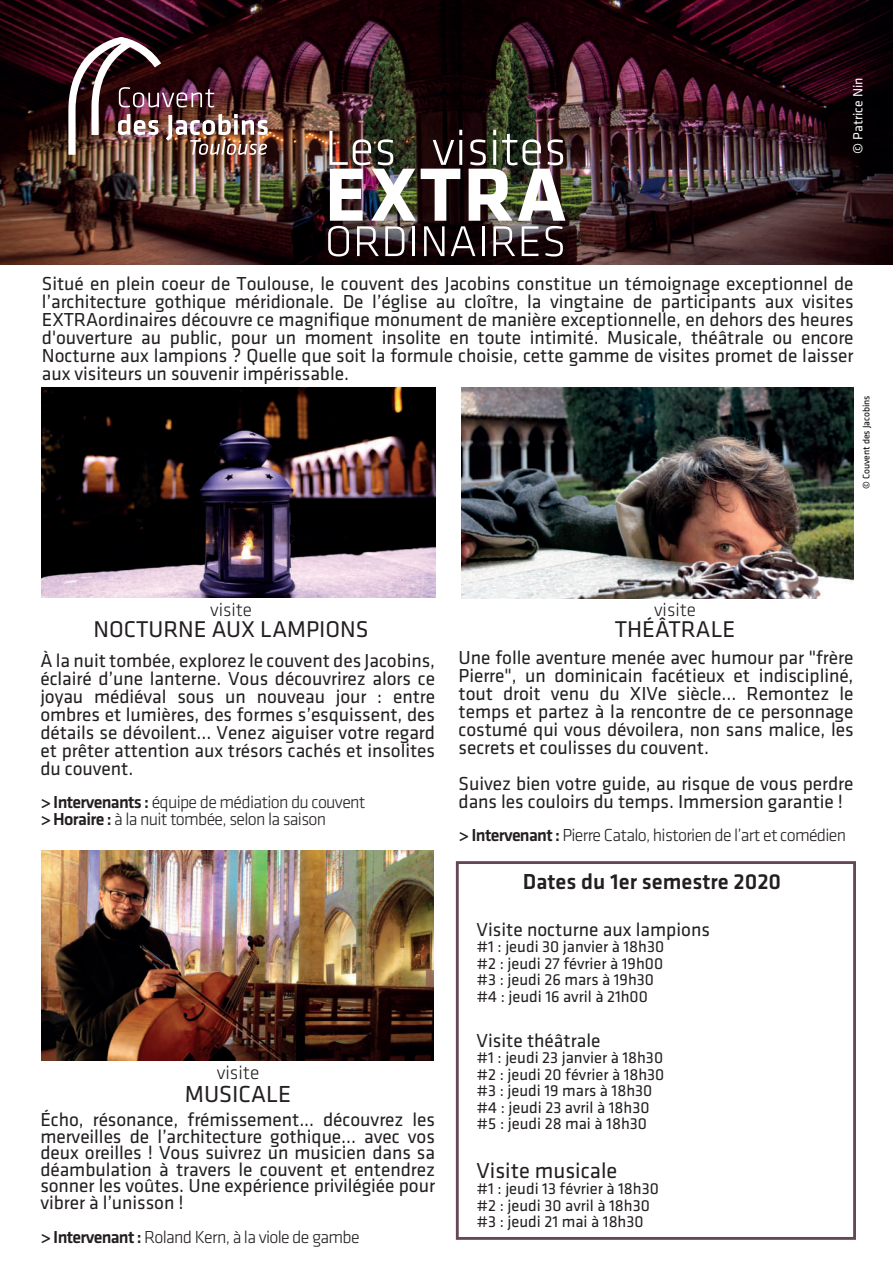
<style>
.page{position:relative;width:893px;height:1263px;background:#fff}
.page>*{position:absolute;margin:0;border:0;box-sizing:border-box;transform-origin:0 0}
.t1{font:24px "Klavika";color:#231f20}
.t2{font:23.7px "Klavika";color:#231f20}
.t3{font:500 22.5px "Klavika";color:#231f20}
.t4{font:22.5px "Klavika";color:#231f20}
.t5{font:19.5px/18px "Klavika";letter-spacing:-.005em;color:#231f20;text-align:justify}
.t6{font:300 19.5px "Klavika";color:#231f20}
.t7{font:300 19.2px "Klavika";color:#231f20}
.t8{font:300 18px/16.5px "Klavika";letter-spacing:-.04em;color:#231f20}
.t9{font:16.5px/16.5px "Klavika";color:#231f20}
.t10{font:13.8px "Klavika";color:#fff}
.t11{font:9.75px "Klavika";color:#000001}
.s1{font-weight:500}
</style>
<div class="page">
<img style="left:0;top:0;width:893px;height:265px">
<img style="left:328px;top:130px;width:237px;height:126px">
<img style="left:68px;top:37px;width:200px;height:118px">
<div style="left:456px;top:861px;width:400px;height:379px;border:3px solid #644857"></div>
<img style="left:42px;top:388px;width:393px;height:210px">
<img style="left:41px;top:850px;width:393px;height:210px">
<img style="left:461px;top:387px;width:393px;height:212px">
<p class="t10" style="left:850px;top:154px;width:77px;rotate:-90deg">© Patrice Nin</p>
<p class="t5" style="left:42px;top:275px;width:813px">Situé en plein coeur de Toulouse, le couvent des Jacobins constitue un témoignage exceptionnel de l’architecture gothique méridionale. De l’église au cloître, la vingtaine de participants aux visites EXTRAordinaires découvre ce magnifique monument de manière exceptionnelle, en dehors des heures d'ouverture au public, pour un moment insolite en toute intimité. Musicale, théâtrale ou encore Nocturne aux lampions ? Quelle que soit la formule choisie, cette gamme de visites promet de laisser aux visiteurs un souvenir impérissable.</p>
<p class="t11" style="left:861px;top:489px;width:95px;rotate:-90deg">© Couvent des Jacobins</p>
<p class="t7" style="left:210px;top:599px;width:44px">visite</p>
<p class="t2" style="left:93px;top:616px;width:277px">NOCTURNE AUX LAMPIONS</p>
<p class="t5" style="left:40px;top:652px;width:396px">À la nuit tombée, explorez le couvent des Jacobins, éclairé d’une lanterne. Vous découvrirez alors ce joyau médiéval sous un nouveau jour : entre ombres et lumières, des formes s’esquissent, des détails se dévoilent... Venez aiguiser votre regard et prêter attention aux trésors cachés et insolites du couvent.</p>
<p class="t8" style="left:40px;top:794px;width:327px"><span class="s1">&gt; Intervenants :</span> équipe de médiation du couvent <span class="s1">&gt; Horaire :</span> à la nuit tombée, selon la saison</p>
<p class="t6" style="left:217px;top:1062px;width:44px">visite</p>
<p class="t1" style="left:185px;top:1081px;width:108px">MUSICALE</p>
<p class="t5" style="left:40px;top:1112px;width:396px;line-height:16.5px">Écho, résonance, frémissement... découvrez les merveilles de l’architecture gothique... avec vos deux oreilles ! Vous suivrez un musicien dans sa déambulation à travers le couvent et entendrez sonner les voûtes. Une expérience privilégiée pour vibrer à l’unisson !</p>
<p class="t8" style="left:40px;top:1229px;width:321px"><span class="s1">&gt; Intervenant :</span> Roland Kern, à la viole de gambe</p>
<p class="t7" style="left:654px;top:599px;width:44px">visite</p>
<p class="t2" style="left:615px;top:616px;width:122px">THÉÂTRALE</p>
<p class="t5" style="left:459px;top:649px;width:396px">Une folle aventure menée avec humour par "frère Pierre", un dominicain facétieux et indiscipliné, tout droit venu du XIVe siècle... Remontez le temps et partez à la rencontre de ce personnage costumé qui vous dévoilera, non sans malice, les secrets et coulisses du couvent.</p>
<p class="t5" style="left:459px;top:775px;width:396px">Suivez bien votre guide, au risque de vous perdre dans les couloirs du temps. Immersion garantie !</p>
<p class="t8" style="left:459px;top:827px;width:389px"><span class="s1">&gt; Intervenant :</span> Pierre Catalo, historien de l’art et comédien</p>
<p class="t3" style="left:523px;top:869px;width:260px">Dates du 1er semestre 2020</p>
<p class="t5" style="left:477px;top:921px;width:235px">Visite nocturne aux lampions</p>
<p class="t9" style="left:477px;top:939px;width:189px">#1 : jeudi 30 janvier à 18h30 #2 : jeudi 27 février à 19h00 #3 : jeudi 26 mars à 19h30 #4 : jeudi 16 avril à 21h00</p>
<p class="t5" style="left:477px;top:1032px;width:125px">Visite théâtrale</p>
<p class="t9" style="left:477px;top:1050px;width:189px">#1 : jeudi 23 janvier à 18h30 #2 : jeudi 20 février à 18h30 #3 : jeudi 19 mars à 18h30 #4 : jeudi 23 avril à 18h30 #5 : jeudi 28 mai à 18h30</p>
<p class="t4" style="left:477px;top:1158px;width:142px">Visite musicale</p>
<p class="t9" style="left:477px;top:1181px;width:184px">#1 : jeudi 13 février à 18h30 #2 : jeudi 30 avril à 18h30 #3 : jeudi 21 mai à 18h30</p>
</div>
